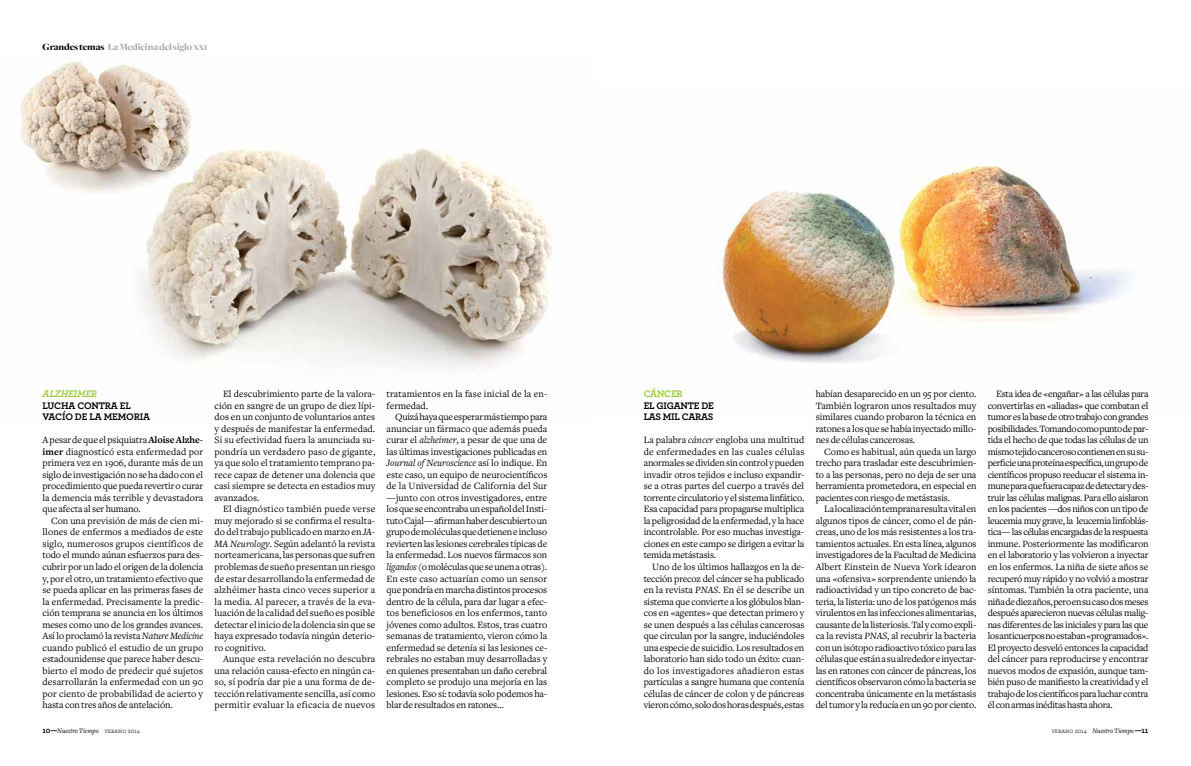
<style>
.page{position:relative;width:1191px;height:766px;background:#fff}
.page>*{position:absolute;margin:0;border:0;box-sizing:border-box;transform-origin:0 0}
.t1{font:10px/11.5px "Freight Text";letter-spacing:-.015em;color:#000;text-align:justify}
.t2{font:10px/11.5px "Archer Bold SC";letter-spacing:-.02em;color:#000}
.t3{font:10px/11.5px "Freight Text";letter-spacing:.01em;color:#000}
.t4{font:900 10px "Freight Big";letter-spacing:-.01em;color:#a7a9ac}
.t5{font:10px "Archer Bold LF Italic";letter-spacing:-.015em;color:#9aca3c}
.t6{font:10px "Archer Bold SC";letter-spacing:-.02em;color:#9aca3c}
.t7{font:italic 7px "Freight Text";letter-spacing:-.01em;color:#000}
.s1{color:#000}
.s2{font-family:"Freight Big Black SC";font-weight:400}
.s3{font-weight:700}
.s4{font-style:italic}
.s5{font-family:"Archer";font-weight:700;font-style:normal;font-size:8px}
.s6{font-family:"Archer Book SC";font-style:normal;font-size:6.5px}
.s7{font-family:"Archer";font-style:normal;font-size:6.5px}
</style>
<div class="page">
<img style="left:20px;top:61px;width:532px;height:306px">
<img style="left:718px;top:165px;width:413px;height:198px">
<p class="t4" style="left:43px;top:41px;width:166px"><span class="s1">Grandes temas</span> La Medicina del siglo <span class="s2">xxi</span></p>
<p class="t5" style="left:43px;top:387px;width:56px">ALZHEIMER</p>
<p class="t2" style="left:43px;top:399px;width:109px">LUCHA CONTRA EL<br>VACÍO DE LA MEMORIA</p>
<p class="t1" style="left:43px;top:434px;width:162px">A pesar de que el psiquiatra <span class="s3">Aloise Alzhe&shy;imer</span> diagnosticó esta enfermedad por primera vez en 1906, durante más de un siglo de investigación no se ha dado con el procedimiento que pueda revertir o curar la demencia más terrible y devastadora que afecta al ser humano.</p>
<p class="t1" style="left:43px;top:515px;width:162px;text-indent:8px">Con una previsión de más de cien mi&shy;llones de enfermos a mediados de este siglo, numerosos grupos científicos de todo el mundo aúnan esfuerzos para des&shy;cubrir por un lado el origen de la dolencia y, por el otro, un tratamiento efectivo que se pueda aplicar en las primeras fases de la enfermedad. Precisamente la predic&shy;ción temprana se anuncia en los últimos meses como uno de los grandes avances.<br>Así lo proclamó la revista <span class="s4">Nature Medicine </span>cuando publicó el estudio de un grupo estadounidense que parece haber descu&shy;bierto el modo de predecir qué sujetos desarrollarán la enfermedad con un 90 por ciento de probabilidad de acierto y hasta con tres años de antelación.</p>
<p class="t1" style="left:214px;top:388px;width:162px;text-indent:9px">El descubrimiento parte de la valora&shy;ción en sangre de un grupo de diez lípi&shy;dos en un conjunto de voluntarios antes y después de manifestar la enfermedad.<br>Si su efectividad fuera la anunciada su&shy;pondría un verdadero paso de gigante, ya que solo el tratamiento temprano pa&shy;rece capaz de detener una dolencia que casi siempre se detecta en estadios muy avanzados.</p>
<p class="t1" style="left:214px;top:503px;width:162px;text-indent:8px">El diagnóstico también puede verse muy mejorado si se confirma el resulta&shy;do del trabajo publicado en marzo en <span class="s4">JA-MA Neurology</span>. Según adelantó la revista norteamericana, las personas que sufren problemas de sueño presentan un riesgo de estar desarrollando la enfermedad de alzhéimer hasta cinco veces superior a la media. Al parecer, a través de la eva&shy;luación de la calidad del sueño es posible detectar el inicio de la dolencia sin que se haya expresado todavía ningún deterio&shy;ro cognitivo.</p>
<p class="t1" style="left:214px;top:653px;width:162px;text-indent:8px">Aunque esta revelación no descubra una relación causa-efecto en ningún ca&shy;so, sí podría dar pie a una forma de de&shy;tección relativamente sencilla, así como permitir evaluar la eficacia de nuevos</p>
<p class="t3" style="left:386px;top:388px;width:162px">tratamientos en la fase inicial de la en&shy;fermedad.</p>
<p class="t1" style="left:386px;top:411px;width:162px;text-indent:8px">Quizá haya que esperar más tiempo para anunciar un fármaco que además pueda curar el <span class="s4">alzheimer</span>, a pesar de que una de las últimas investigaciones publicadas en <span class="s4">Journal of Neuroscience</span> así lo indique. En este caso, un equipo de neurocientíficos de la Universidad de California del Sur —junto con otros investigadores, entre los que se encontraba un español del Insti&shy;tuto Cajal— afirman haber descubierto un grupo de moléculas que detienen e incluso revierten las lesiones cerebrales típicas de la enfermedad. Los nuevos fármacos son <span class="s4">ligandos</span> (o moléculas que se unen a otras).<br>En este caso actuarían como un sensor que pondría en marcha distintos procesos dentro de la célula, para dar lugar a efec&shy;tos beneficiosos en los enfermos, tanto jóvenes como adultos. Estos, tras cuatro semanas de tratamiento, vieron cómo la enfermedad se detenía si las lesiones ce&shy;rebrales no estaban muy desarrolladas y en quienes presentaban un daño cerebral completo se produjo una mejoría en las lesiones. Eso sí: todavía solo podemos ha&shy;blar de resultados en ratones…</p>
<p class="t6" style="left:643px;top:387px;width:41px">CÁNCER</p>
<p class="t2" style="left:643px;top:399px;width:72px">EL GIGANTE DE<br>LAS MIL CARAS</p>
<p class="t1" style="left:643px;top:434px;width:162px">La palabra <span class="s4">cáncer</span> engloba una multitud de enfermedades en las cuales células anormales se dividen sin control y pueden invadir otros tejidos e incluso expandir&shy;se a otras partes del cuerpo a través del torrente circulatorio y el sistema linfático.<br>Esa capacidad para propagarse multiplica la peligrosidad de la enfermedad, y la hace incontrolable. Por eso muchas investiga&shy;ciones en este campo se dirigen a evitar la temida metástasis.</p>
<p class="t1" style="left:643px;top:561px;width:162px;text-indent:8px">Uno de los últimos hallazgos en la de&shy;tección precoz del cáncer se ha publicado en la revista <span class="s4">PNAS</span>. En él se describe un sistema que convierte a los glóbulos blan&shy;cos en «agentes» que detectan primero y se unen después a las células cancerosas que circulan por la sangre, induciéndoles una especie de suicidio. Los resultados en laboratorio han sido todo un éxito: cuan&shy;do los investigadores añadieron estas partículas a sangre humana que contenía células de cáncer de colon y de páncreas vieron cómo, solo dos horas después, estas</p>
<p class="t1" style="left:815px;top:388px;width:162px">habían desaparecido en un 95 por ciento.<br>También lograron unos resultados muy similares cuando probaron la técnica en ratones a los que se había inyectado millo&shy;nes de células cancerosas.</p>
<p class="t1" style="left:815px;top:446px;width:162px;text-indent:8px">Como es habitual, aún queda un largo trecho para trasladar este descubrimien&shy;to a las personas, pero no deja de ser una herramienta prometedora, en especial en pacientes con riesgo de metástasis.</p>
<p class="t1" style="left:815px;top:503px;width:162px;text-indent:8px">La localización temprana resulta vital en algunos tipos de cáncer, como el de pán&shy;creas, uno de los más resistentes a los tra&shy;tamientos actuales. En esta línea, algunos investigadores de la Facultad de Medicina Albert Einstein de Nueva York idearon una «ofensiva» sorprendente uniendo la radioactividad y un tipo concreto de bac&shy;teria, la listeria: uno de los patógenos más virulentos en las infecciones alimentarias, causante de la listeriosis. Tal y como expli&shy;ca la revista <span class="s4">PNAS</span>, al recubrir la bacteria con un isótopo radioactivo tóxico para las células que están a su alrededor e inyectar&shy;las en ratones con cáncer de páncreas, los científicos observaron cómo la bacteria se concentraba únicamente en la metástasis del tumor y la reducía en un 90 por ciento.</p>
<p class="t1" style="left:987px;top:388px;width:162px;text-indent:8px">Esta idea de «engañar» a las células para convertirlas en «aliadas» que combatan el tumor es la base de otro trabajo con grandes posibilidades. Tomando como punto de par&shy;tida el hecho de que todas las células de un mismo tejido canceroso contienen en su su&shy;perficie una proteína específica, un grupo de científicos propuso reeducar el sistema in&shy;mune para que fuera capaz de detectar y des&shy;truir las células malignas. Para ello aislaron en los pacientes —dos niños con un tipo de leucemia muy grave, la leucemia linfoblás&shy;tica— las células encargadas de la respuesta inmune. Posteriormente las modificaron en el laboratorio y las volvieron a inyectar en los enfermos. La niña de siete años se recuperó muy rápido y no volvió a mostrar síntomas. También la otra paciente, una niña de diez años, pero en su caso dos meses después aparecieron nuevas células malig&shy;nas diferentes de las iniciales y para las que los anticuerpos no estaban «programados».<br>El proyecto desveló entonces la capacidad del cáncer para reproducirse y encontrar nuevos modos de expasión, aunque tam&shy;bién puso de manifiesto la creatividad y el trabajo de los científicos para luchar contra él con armas inéditas hasta ahora.</p>
<p class="t7" style="left:43px;top:726px;width:99px"><span class="s5">10—</span>Nuestro Tiempo <span class="s6">verano</span> <span class="s7">2014</span></p>
<p class="t7" style="left:1051px;top:726px;width:99px"><span class="s6">verano</span> <span class="s7">2014</span> Nuestro Tiempo <span class="s5">—11</span></p>
</div>
